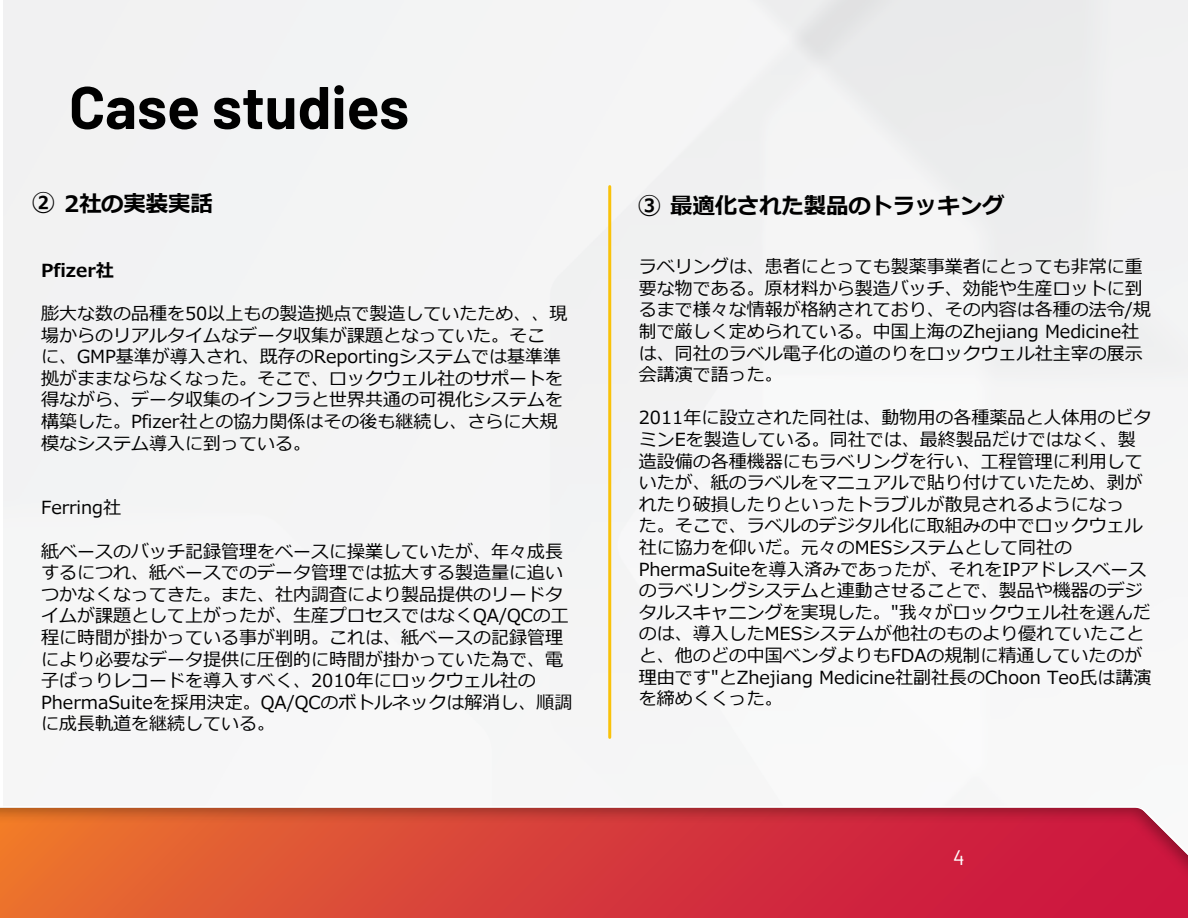
<style>
.page{position:relative;width:1188px;height:918px;background:#fff}
.page>*{position:absolute;margin:0;border:0;box-sizing:border-box;transform-origin:0 0}
.t1{font:700 60px "Barlow";color:#000}
.t2{font:700 22.5px "Meiryo";letter-spacing:-.01em;color:#000}
.t3{font:21px "Barlow";color:#fff}
.t4{font:18px/21.6px "Meiryo";color:#000}
.t5{font:700 18px "Meiryo";color:#000}
.s1{font-size:24px}
</style>
<div class="page">
<div style="left:4px;top:0;width:1184px;height:739px;background:#f4f4f5"></div>
<hr style="left:608px;top:187px;width:3px;height:550px;background:#f9c20a">
<div style="left:0;top:796px;width:1188px;height:122px;background:#f8f8f8"></div>
<svg style="left:0;top:807px;width:1188px;height:111px;background:#d5403b"></svg>
<h1 class="t1" style="left:69px;top:63px;width:342px">Case studies</h1>
<p class="t2" style="left:31px;top:188px;width:183px"><span class="s1">②</span> 2社の実装実話</p>
<p class="t2" style="left:637px;top:190px;width:369px"><span class="s1">③</span> 最適化された製品のトラッキング</p>
<p class="t5" style="left:41px;top:258px;width:74px">Pfizer社</p>
<p class="t4" style="left:41px;top:304px;width:528px">膨大な数の品種を50以上もの製造拠点で製造していたため、、現場からのリアルタイムなデータ収集が課題となっていた。そこに、GMP基準が導入され、既存のReportingシステムでは基準準拠がままならなくなった。そこで、ロックウェル社のサポートを得ながら、データ収集のインフラと世界共通の可視化システムを構築した。Pfizer社との協力関係はその後も継続し、さらに大規模なシステム導入に到っている。</p>
<p class="t4" style="left:41px;top:498px;width:82px">Ferring社</p>
<p class="t4" style="left:41px;top:541px;width:533px">紙ベースのバッチ記録管理をベースに操業していたが、年々成長するにつれ、紙ベースでのデータ管理では拡大する製造量に追いつかなくなってきた。また、社内調査により製品提供のリードタイムが課題として上がったが、生産プロセスではなくQA/QCの工程に時間が掛かっている事が判明。これは、紙ベースの記録管理により必要なデータ提供に圧倒的に時間が掛かっていた為で、電子ばっりレコードを導入すべく、2010年にロックウェル社のPhermaSuiteを採用決定。QA/QCのボトルネックは解消し、順調に成長軌道を継続している。</p>
<p class="t4" style="left:639px;top:257px;width:514px">ラベリングは、患者にとっても製薬事業者にとっても非常に重要な物である。原材料から製造バッチ、効能や生産ロットに到るまで様々な情報が格納されており、その内容は各種の法令/規制で厳しく定められている。中国上海のZhejiang Medicine社は、同社のラベル電子化の道のりをロックウェル社主宰の展示会講演で語った。</p>
<p class="t4" style="left:639px;top:408px;width:514px">2011年に設立された同社は、動物用の各種薬品と人体用のビタミンEを製造している。同社では、最終製品だけではなく、製造設備の各種機器にもラベリングを行い、工程管理に利用していたが、紙のラベルをマニュアルで貼り付けていたため、剥がれたり破損したりといったトラブルが散見されるようになっ<br>た。そこで、ラベルのデジタル化に取組みの中でロックウェル社に協力を仰いだ。元々のMESシステムとして同社の<br>PhermaSuiteを導入済みであったが、それをIPアドレスベースのラベリングシステムと連動させることで、製品や機器のデジタルスキャニングを実現した。"我々がロックウェル社を選んだのは、導入したMESシステムが他社のものより優れていたことと、他のどの中国ベンダよりもFDAの規制に精通していたのが理由です"とZhejiang Medicine社副社長のChoon Teo氏は講演を締めくくった。</p>
<p class="t3" style="left:953px;top:842px;width:13px">4</p>
</div>
